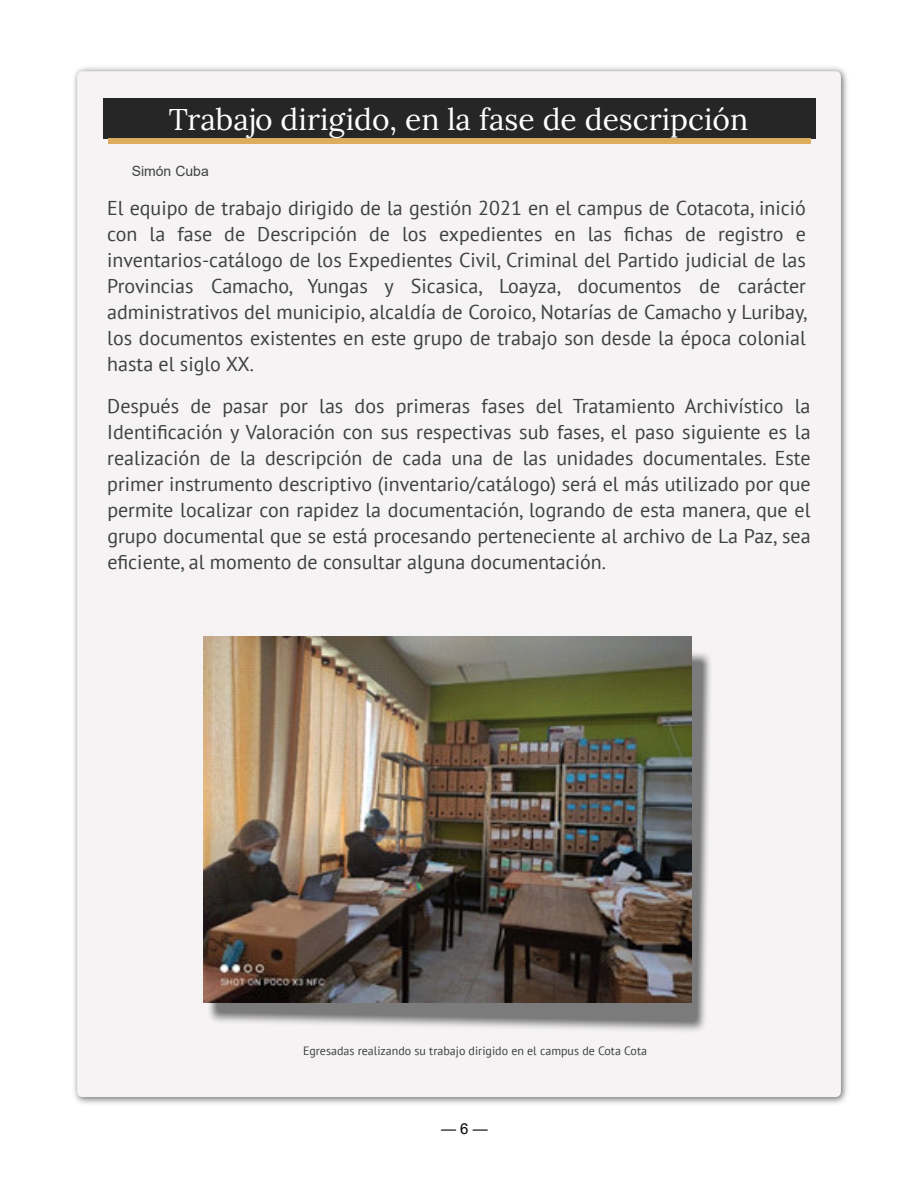
<style>
.page{position:relative;width:918px;height:1188px;background:#fff}
.page>*{position:absolute;margin:0;border:0;box-sizing:border-box;transform-origin:0 0}
.t1{font:30px "Lora";color:#fff}
.t2{font:20px/26px "PT Sans";color:#404040;text-align:justify}
.t3{font:15px "Arial";color:#000}
.t4{font:14px "Arial";color:#404040}
.t5{font:12px "PT Sans";color:#404040}
</style>
<div class="page">
<img style="left:74px;top:67px;width:773px;height:1037px">
<div style="left:77px;top:71px;width:764px;height:1026px;background:#f5f3f4"></div>
<div style="left:103px;top:98px;width:713px;height:40px;background:#262626"></div>
<div style="left:108px;top:138px;width:702px;height:6px;background:#deac5d"></div>
<img style="left:205px;top:640px;width:510px;height:395px">
<img style="left:203px;top:636px;width:489px;height:367px">
<h1 class="t1" style="left:169px;top:100px;width:581px">Trabajo dirigido, en la fase de descripción</h1>
<p class="t4" style="left:132px;top:166px;width:79px">Simón Cuba</p>
<p class="t2" style="left:107px;top:194px;width:702px">El equipo de trabajo dirigido de la gestión 2021 en el campus de Cotacota, inició con la fase de Descripción de los expedientes en las fichas de registro e inventarios-catálogo de los Expedientes Civil, Criminal del Partido judicial de las Provincias Camacho, Yungas y Sicasica, Loayza, documentos de carácter administrativos del municipio, alcaldía de Coroico, Notarías de Camacho y Luribay, los documentos existentes en este grupo de trabajo son desde la época colonial hasta el siglo XX.</p>
<p class="t2" style="left:107px;top:392px;width:705px">Después de pasar por las dos primeras fases del Tratamiento Archivístico la Identificación y Valoración con sus respectivas sub fases, el paso siguiente es la realización de la descripción de cada una de las unidades documentales. Este primer instrumento descriptivo (inventario/catálogo) será el más utilizado por que permite localizar con rapidez la documentación, logrando de esta manera, que el grupo documental que se está procesando perteneciente al archivo de La Paz, sea eficiente, al momento de consultar alguna documentación.</p>
<p class="t5" style="left:303px;top:1042px;width:346px">Egresadas realizando su trabajo dirigido en el campus de Cota Cota</p>
<p class="t3" style="left:441px;top:1123px;width:48px">—6—</p>
</div>
